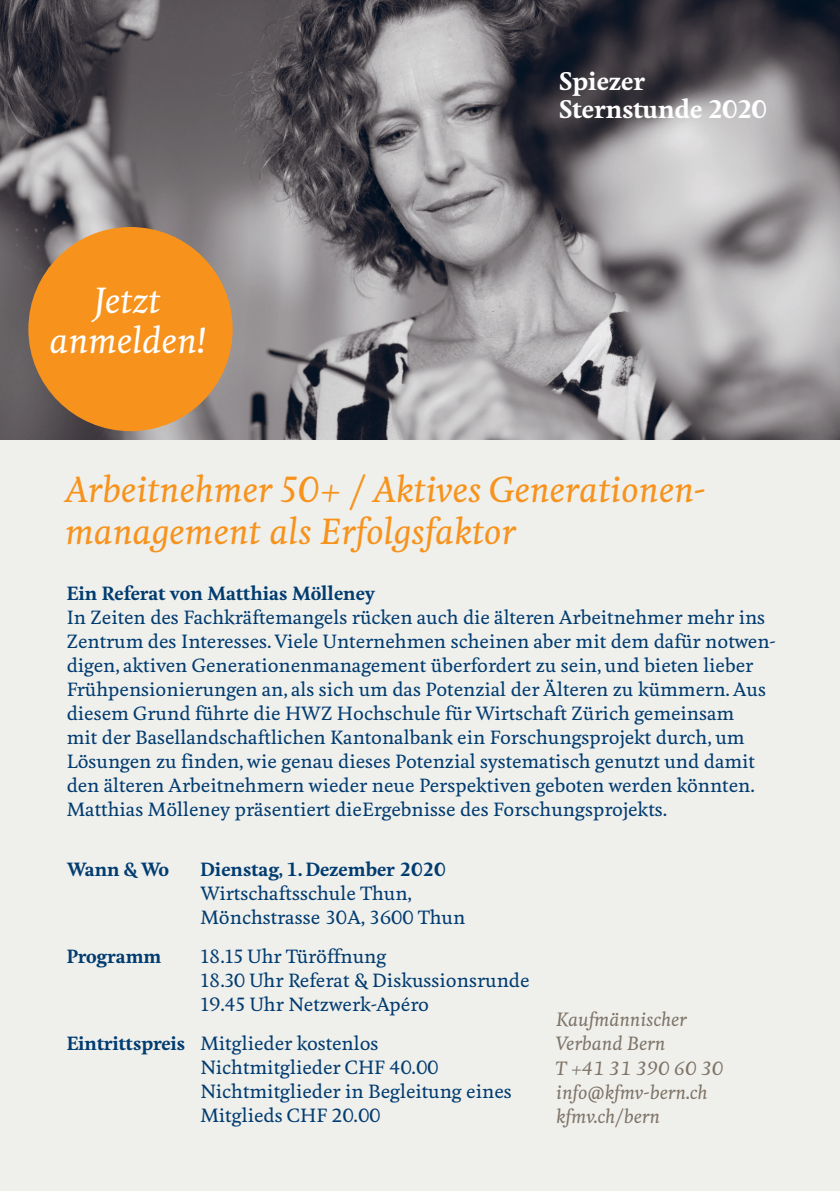
<style>
.page{position:relative;width:840px;height:1191px;background:#fff}
.page>*{position:absolute;margin:0;border:0;box-sizing:border-box;transform-origin:0 0}
.t1{font:italic 500 34px/42px "Feijoa";color:#f7931d}
.t2{font:italic 500 34px/40px "Feijoa";color:#fff;text-align:center}
.t3{font:700 24px/28px "Feijoa";color:#fff}
.t4{font:500 18px/24px "Feijoa";color:#013c71}
.t5{font:700 18px "Feijoa";color:#013c71}
.t6{font:italic 500 18px/24px "Feijoa";color:#7e7468}
.s1{font-weight:700}
</style>
<div class="page">
<img style="left:0;top:0;width:839px;height:441px">
<div style="left:0;top:441px;width:839px;height:750px;background:#efefeb"></div>
<div style="left:28px;top:227px;width:204px;height:204px;background:#f7931d;border-radius:50%"></div>
<h1 class="t2" style="left:50px;top:281px;width:157px">Jetzt anmelden!</h1>
<h2 class="t3" style="left:558px;top:67px;width:209px">Spiezer<br>Sternstunde 2020</h2>
<h1 class="t1" style="left:65px;top:470px;width:641px">Arbeitnehmer 50+ / Aktives Generationen&shy;management als Erfolgsfaktor</h1>
<p class="t5" style="left:67px;top:581px;width:310px">Ein Referat von Matthias Mölleney</p>
<p class="t4" style="left:67px;top:606px;width:710px">In Zeiten des Fachkräftemangels rücken auch die älteren Arbeitnehmer mehr ins Zentrum des Interesses. Viele Unternehmen scheinen aber mit dem dafür notwen&shy;digen, aktiven Generationenmanagement überfordert zu sein, und bieten lieber Frühpensionierungen an, als sich um das Potenzial der Älteren zu kümmern. Aus diesem Grund führte die HWZ Hochschule für Wirtschaft Zürich gemeinsam<br>mit der Basellandschaftlichen Kantonalbank ein Forschungsprojekt durch, um Lösungen zu finden, wie genau dieses Potenzial systematisch genutzt und damit den älteren Arbeitnehmern wieder neue Perspektiven geboten werden könnten.<br>Matthias Mölleney präsentiert dieErgebnisse des Forschungsprojekts.</p>
<p class="t5" style="left:67px;top:856px;width:104px">Wann &amp; Wo</p>
<p class="t5" style="left:200px;top:856px;width:246px">Dienstag, 1. Dezember 2020</p>
<p class="t4" style="left:200px;top:882px;width:266px">Wirtschaftsschule Thun,<br>Mönchstrasse 30A, 3600 Thun</p>
<p class="t5" style="left:67px;top:943px;width:96px">Programm</p>
<p class="t4" style="left:200px;top:944px;width:330px">18.15 Uhr Türöffnung<br>18.30 Uhr Referat &amp; Diskussionsrunde<br>19.45 Uhr Netzwerk-Apéro</p>
<p class="t4" style="left:200px;top:1031px;width:313px;text-indent:-134px"><span class="s1">Eintrittspreis</span> Mitglieder kostenlos<br>Nichtmitglieder CHF 40.00<br>Nichtmitglieder in Begleitung eines<br>Mitglieds CHF 20.00</p>
<p class="t6" style="left:556px;top:1008px;width:169px">Kaufmännischer<br>Verband Bern<br>T +41 31 390 60 30 info@kfmv-bern.ch kfmv.ch/bern</p>
</div>
